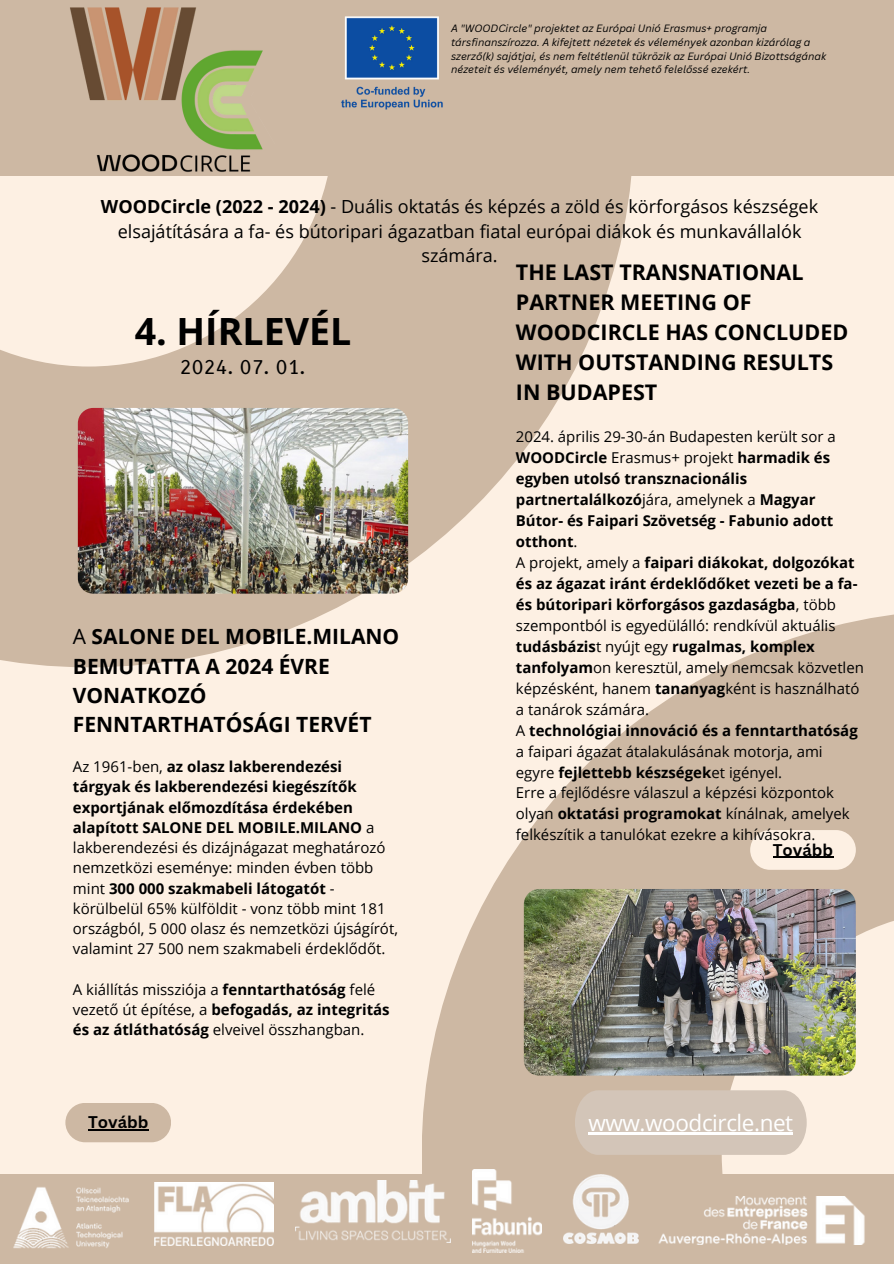
<style>
.page{position:relative;width:894px;height:1264px;background:#fff}
.page>*{position:absolute;margin:0;border:0;box-sizing:border-box;transform-origin:0 0}
.t1{font:700 37.5px "Open Sans";color:#000}
.t2{font:22.5px "Open Sans";letter-spacing:-.02em;color:#fff}
.t3{font:700 21.45px/30px "Open Sans";color:#000}
.t4{font:700 21px/29.2px "Open Sans";color:#000}
.t5{font:18.45px "B612";color:#000}
.t6{font:18px/24.8px "Open Sans";color:#000;text-align:center}
.t7{font:700 16.5px "Canva Sans";color:#000}
.t8{font:15px/20.2px "Open Sans";color:#000}
.t9{font:700 15px/21px "Open Sans";color:#000}
.t10{font:italic 10.35px/13.8px "Canva Sans";color:#000}
.s1{font-weight:700}
.s2{font-weight:400}
</style>
<div class="page">
<div style="left:0;top:0;width:893px;height:1263px;background:#fdf0e3"></div>
<svg style="left:0;top:176px;width:632px;height:491px;fill:#cdb8a3"></svg>
<svg style="left:421px;top:609px;width:472px;height:565px;fill:#cdb8a3"></svg>
<img style="left:78px;top:408px;width:330px;height:185px;border-radius:15px">
<div style="left:0;top:1174px;width:893px;height:89px;background:#cdb8a3"></div>
<div style="left:574px;top:1090px;width:232px;height:64px;background:#d3c5b8"></div>
<hr style="left:588px;top:1131px;width:204px;height:3px;background:#fff">
<img style="left:13px;top:1187px;width:116px;height:62px">
<img style="left:154px;top:1182px;width:120px;height:63px">
<img style="left:295px;top:1180px;width:155px;height:62px">
<img style="left:472px;top:1169px;width:69px;height:82px">
<img style="left:563px;top:1174px;width:75px;height:69px">
<img style="left:638px;top:1196px;width:227px;height:48px">
<div style="left:65px;top:1102px;width:106px;height:40px;background:#cdb8a3;border-radius:20px"></div>
<img style="left:523px;top:889px;width:332px;height:186px;border-radius:15px">
<div style="left:750px;top:830px;width:105px;height:39px;background:#fdf0e3;border-radius:20px"></div>
<div style="left:0;top:0;width:893px;height:176px;background:#cdb8a3"></div>
<img style="left:70px;top:7px;width:193px;height:165px">
<img style="left:341px;top:16px;width:102px;height:94px">
<hr style="left:88px;top:1129px;width:60px;height:1px;background:#000">
<hr style="left:772px;top:856px;width:60px;height:1px;background:#000">
<p class="t10" style="left:451px;top:21px;width:376px">A "WOODCircle" projektet az Európai Unió Erasmus+ programja társfinanszírozza. A kifejtett nézetek és vélemények azonban kizárólag a szerző(k) sajátjai, és nem feltétlenül tükrözik az Európai Unió Bizottságának nézeteit és véleményét, amely nem tehető felelőssé ezekért.</p>
<p class="t6" style="left:101px;top:193px;width:718px"><span class="s1">WOODCircle (2022 - 2024)</span> - Duális oktatás és képzés a zöld és körforgásos készségek elsajátítására a fa- és bútoripari ágazatban fiatal európai diákok és munkavállalók számára.</p>
<h2 class="t3" style="left:515px;top:257px;width:334px">THE LAST TRANSNATIONAL<br>PARTNER MEETING OF<br>WOODCIRCLE HAS CONCLUDED<br>WITH OUTSTANDING RESULTS<br>IN BUDAPEST</h2>
<p class="t1" style="left:135px;top:305px;width:218px">4. HÍRLEVÉL</p>
<p class="t5" style="left:180px;top:356px;width:127px">2024. 07. 01.</p>
<h6 class="t4" style="left:73px;top:621px;width:328px"><span class="s2">A</span> SALONE DEL MOBILE.MILANO<br>BEMUTATTA A 2024 ÉVRE<br>VONATKOZÓ<br>FENNTARTHATÓSÁGI TERVÉT</h6>
<p class="t8" style="left:73px;top:756px;width:326px">Az 1961-ben, <span class="s1">az olasz lakberendezési tárgyak és lakberendezési kiegészítők exportjának előmozdítása érdekében alapított SALONE DEL MOBILE.MILANO</span> a lakberendezési és dizájnágazat meghatározó nemzetközi eseménye: minden évben több mint <span class="s1">300 000 szakmabeli látogatót</span> - körülbelül 65% külföldit - vonz több mint 181 országból, 5 000 olasz és nemzetközi újságírót, valamint 27 500 nem szakmabeli érdeklődőt.</p>
<h3 class="t8" style="left:73px;top:979px;width:318px">A kiállítás missziója a <span class="s1">fenntarthatóság</span> felé vezető út építése, a <span class="s1">befogadás, az integritás és az átláthatóság</span> elveivel összhangban.</h3>
<p class="t7" style="left:88px;top:1110px;width:62px">Tovább</p>
<p class="t9" style="left:515px;top:426px;width:321px"><span class="s2">2024. április 29-30-án Budapesten került sor a </span>WOODCircle <span class="s2">Erasmus+ projekt</span> harmadik és egyben utolsó transznacionális partnertalálkozó<span class="s2">jára, amelynek a</span> Magyar Bútor- és Faipari Szövetség - Fabunio adott otthont<span class="s2">.</span></p>
<p class="t8" style="left:515px;top:551px;width:349px;line-height:21px">A projekt, amely a <span class="s1">faipari diákokat, dolgozókat és az ágazat iránt érdeklődőket vezeti be a fa&shy;és bútoripari körforgásos gazdaságba</span>, több szempontból is egyedülálló: rendkívül aktuális <span class="s1">tudásbázis</span>t nyújt egy <span class="s1">rugalmas, komplex tanfolyam</span>on keresztül, amely nemcsak közvetlen képzésként, hanem <span class="s1">tananyag</span>ként is használható a tanárok számára.</p>
<p class="t9" style="left:515px;top:719px;width:343px"><span class="s2">A</span> technológiai innováció és a fenntarthatóság <span class="s2">a faipari ágazat átalakulásának motorja, ami egyre</span> fejlettebb készségek<span class="s2">et igényel.</span></p>
<p class="t8" style="left:515px;top:782px;width:335px;line-height:21px">Erre a fejlődésre válaszul a képzési központok olyan <span class="s1">oktatási programokat</span> kínálnak, amelyek felkészítik a tanulókat ezekre a kihívásokra.</p>
<h6 class="t7" style="left:772px;top:838px;width:62px">Tovább</h6>
<p class="t2" style="left:588px;top:1106px;width:206px">www.woodcircle.net</p>
</div>
